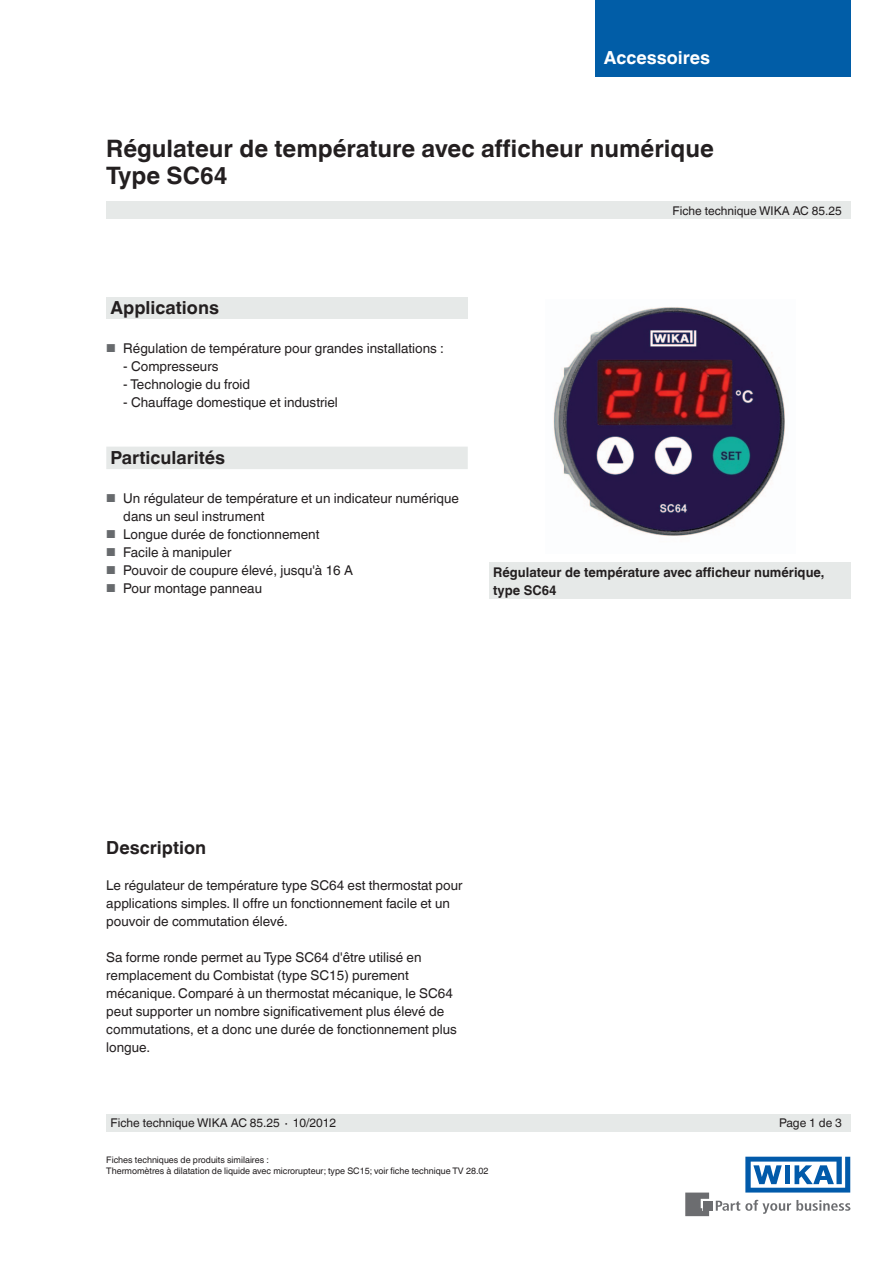
<style>
.page{position:relative;width:893px;height:1263px;background:#fff}
.page>*{position:absolute;margin:0;border:0;box-sizing:border-box;transform-origin:0 0}
.t1{font:700 24px/27px "Helvetica World";color:#231f20}
.t2{font:700 18px "Helvetica World";color:#231f20}
.t3{font:700 18px "Helvetica World";color:#fff}
.t4{font:13.5px/18px "Helvetica World";color:#231f20}
.t5{font:700 13.35px/18px "Helvetica World";color:#231f20}
.t6{font:12px "Helvetica World";color:#231f20}
.t7{font:9px/10.5px "Helvetica World";color:#231f20}
.s1{font-size:11.55px;color:#676a6d}
</style>
<div class="page">
<div style="left:106px;top:298px;width:362px;height:21px;background:#e6e9e8"></div>
<svg style="left:716px;top:1200px;width:134px;height:14px"></svg>
<div style="left:703px;top:1201px;width:9px;height:9px;background:#6c6d70"></div>
<svg style="left:685px;top:1192px;width:24px;height:24px"></svg>
<svg style="left:745px;top:1157px;width:105px;height:35px"></svg>
<div style="left:106px;top:202px;width:744px;height:17px;background:#e6e9e8"></div>
<div style="left:106px;top:1114px;width:744px;height:17px;background:#e6e9e8"></div>
<div style="left:489px;top:563px;width:361px;height:36px;background:#e6e9e8"></div>
<div style="left:106px;top:447px;width:362px;height:22px;background:#e6e9e8"></div>
<div style="left:595px;top:0;width:255px;height:77px;background:#015da7"></div>
<img style="left:553px;top:307px;width:232px;height:229px">
<h2 class="t3" style="left:604px;top:47px;width:108px">Accessoires</h2>
<h1 class="t1" style="left:106px;top:135px;width:609px">Régulateur de température avec afficheur numérique<br>Type SC64</h1>
<h2 class="t2" style="left:111px;top:297px;width:110px">Applications</h2>
<p class="t4" style="left:106px;top:339px;width:339px"><span class="s1">■</span> Régulation de température pour grandes installations :</p>
<p class="t4" style="left:123px;top:357px;width:97px">- Compresseurs</p>
<p class="t4" style="left:123px;top:375px;width:128px">- Technologie du froid</p>
<p class="t4" style="left:123px;top:393px;width:216px">- Chauffage domestique et industriel</p>
<h2 class="t2" style="left:111px;top:447px;width:116px">Particularités</h2>
<p class="t4" style="left:123px;top:489px;width:337px;text-indent:-17px"><span class="s1">■</span> Un régulateur de température et un indicateur numérique dans un seul instrument</p>
<p class="t4" style="left:106px;top:525px;width:215px"><span class="s1">■</span> Longue durée de fonctionnement</p>
<p class="t4" style="left:106px;top:543px;width:127px"><span class="s1">■</span> Facile à manipuler</p>
<p class="t4" style="left:106px;top:561px;width:248px"><span class="s1">■</span> Pouvoir de coupure élevé, jusqu'à 16 A</p>
<p class="t4" style="left:106px;top:579px;width:157px"><span class="s1">■</span> Pour montage panneau</p>
<p class="t6" style="left:672px;top:204px;width:171px">Fiche technique WIKA AC 85.25</p>
<p class="t5" style="left:493px;top:563px;width:333px">Régulateur de température avec afficheur numérique, type SC64</p>
<h2 class="t2" style="left:106px;top:837px;width:101px">Description</h2>
<p class="t4" style="left:106px;top:876px;width:358px">Le régulateur de température type SC64 est thermostat pour applications simples. Il offre un fonctionnement facile et un pouvoir de commutation élevé.</p>
<p class="t4" style="left:106px;top:948px;width:352px">Sa forme ronde permet au Type SC64 d'être utilisé en remplacement du Combistat (type SC15) purement mécanique. Comparé à un thermostat mécanique, le SC64 peut supporter un nombre significativement plus élevé de commutations, et a donc une durée de fonctionnement plus longue.</p>
<p class="t6" style="left:111px;top:1116px;width:227px">Fiche technique WIKA AC 85.25 ∙ 10/2012</p>
<p class="t6" style="left:779px;top:1116px;width:64px">Page 1 de 3</p>
<p class="t7" style="left:106px;top:1155px;width:384px">Fiches techniques de produits similaires :<br>Thermomètres à dilatation de liquide avec microrupteur; type SC15; voir fiche technique TV 28.02</p>
</div>
